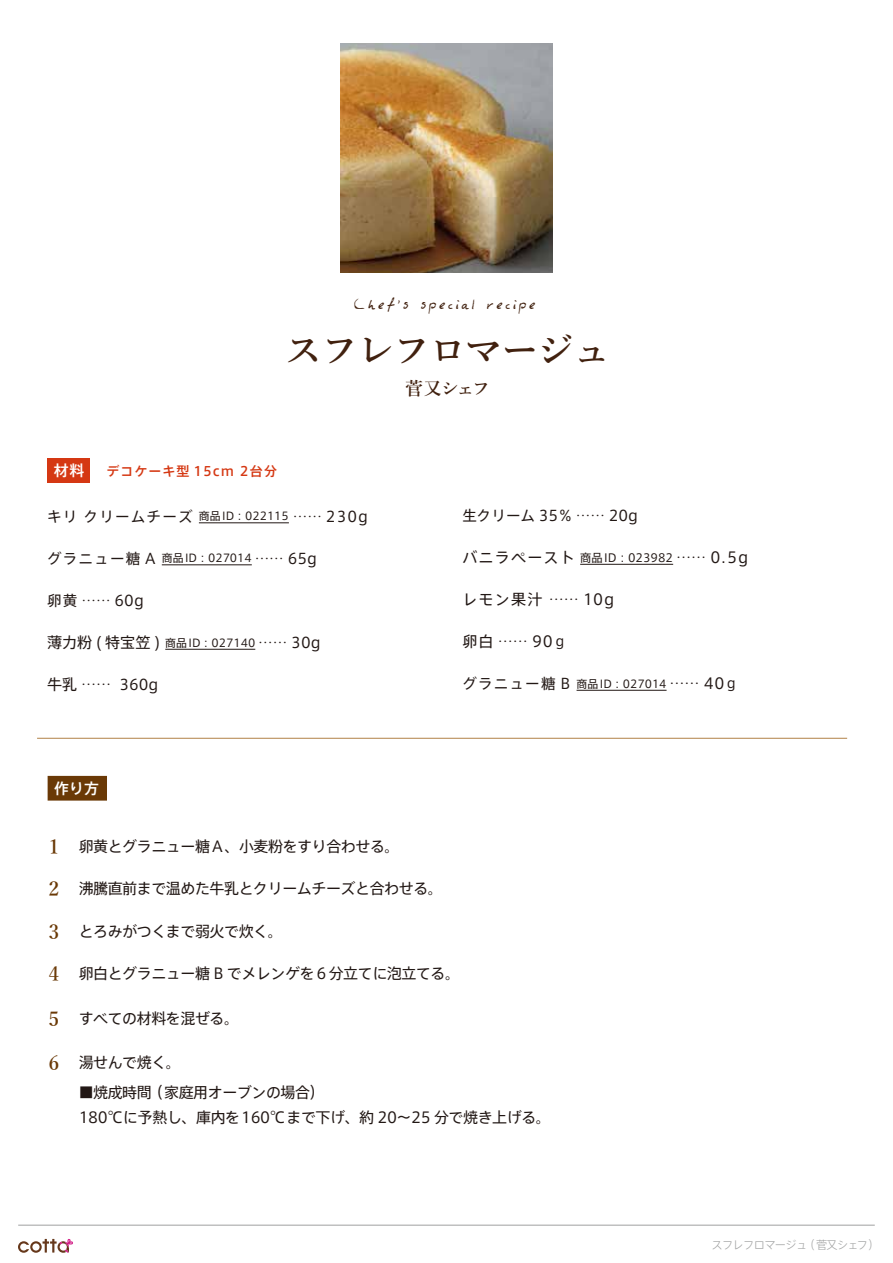
<style>
.page{position:relative;width:893px;height:1263px;background:#fff}
.page>*{position:absolute;margin:0;border:0;box-sizing:border-box;transform-origin:0 0}
.t1{font:600 37.5px "Yu Min";letter-spacing:-.04em;color:#41210f}
.t2{font:23.85px "Asphyxiate Asphyxiate";letter-spacing:.13em;color:#41210f}
.t3{font:600 19.65px "Yu Min";color:#6a3906}
.t4{font:600 18px "Yu Min";letter-spacing:-.09em;color:#41210f}
.t5{font:15px/25.5px "Axis Std";letter-spacing:-.03em;color:#221815}
.t6{font:15px "Axis Std";letter-spacing:.08em;color:#221815}
.t7{font:500 14.85px "Axis Std";color:#fff}
.t8{font:14.55px "Axis Std";letter-spacing:.08em;color:#221815}
.t9{font:14.55px "Axis Std";color:#221815}
.t10{font:500 12.9px "Axis Std";letter-spacing:.08em;color:#d53813}
.t11{font:300 11.25px "Axis Std";letter-spacing:-.06em;color:#9fa0a0}
.t12{font:10.95px "Axis Std";color:#221815}
.s1{font-size:10.95px}
.s2{font-size:15px}
.s3{font-size:14.55px}
.s4{font-size:11.25px}
.s5{font-size:13.2px}
.s6{font-family:"Yu Min";font-weight:600;font-size:19.65px;color:#6a3906}
</style>
<div class="page">
<hr style="left:18px;top:1225px;width:857px;height:1px;background:#9fa0a0">
<svg style="left:18px;top:1239px;width:55px;height:14px"></svg>
<div style="left:47px;top:458px;width:43px;height:24px;background:#d53813"></div>
<hr style="left:199px;top:522px;width:90px;height:1px;background:#221815">
<hr style="left:162px;top:564px;width:90px;height:1px;background:#221815">
<hr style="left:165px;top:649px;width:90px;height:1px;background:#221815">
<div style="left:48px;top:776px;width:59px;height:25px;background:#6a3906"></div>
<hr style="left:580px;top:564px;width:93px;height:1px;background:#221815">
<hr style="left:577px;top:690px;width:90px;height:1px;background:#221815">
<hr style="left:37px;top:738px;width:810px;height:1px;background:#b28247">
<img style="left:341px;top:43px;width:211px;height:229px">
<h2 class="t2" style="left:354px;top:294px;width:182px">Chef's special recipe</h2>
<h1 class="t1" style="left:285px;top:329px;width:327px">スフレフロマージュ</h1>
<p class="t4" style="left:405px;top:378px;width:86px">菅又シェフ</p>
<p class="t7" style="left:54px;top:459px;width:32px">材料</p>
<p class="t10" style="left:106px;top:461px;width:172px">デコケーキ型 15cm 2台分</p>
<p class="t8" style="left:47px;top:505px;width:323px">キリ クリームチーズ <span class="s1">商品ID：022115</span> …… 230g</p>
<p class="t8" style="left:47px;top:547px;width:272px">グラニュー糖 A <span class="s1">商品ID：027014</span> …… 65g</p>
<p class="t8" style="left:47px;top:589px;width:98px">卵黄 …… 60g</p>
<p class="t12" style="left:47px;top:634px;width:275px"><span class="s2">薄力粉 ( 特宝笠 )</span> 商品ID：027140 <span class="s3">…… 30g</span></p>
<p class="t5" style="left:47px;top:671px;width:113px">牛乳 …… <span class="s3">360g</span></p>
<p class="t7" style="left:54px;top:777px;width:46px">作り方</p>
<p class="t9" style="left:462px;top:504px;width:177px">生クリーム 35％ …… 20g</p>
<p class="t6" style="left:462px;top:546px;width:288px">バニラペースト<span class="s4">商品ID：023982</span> …… 0.5g</p>
<p class="t6" style="left:462px;top:588px;width:154px">レモン果汁 …… 10g</p>
<p class="t5" style="left:462px;top:628px;width:106px">卵白 …… 90<span class="s5">ｇ</span></p>
<p class="t12" style="left:462px;top:675px;width:277px"><span class="s3">グラニュー糖 B</span> 商品ID：027014 <span class="s2">…… 40</span><span class="s5">ｇ</span></p>
<p class="t5" style="left:49px;top:832px;width:352px"><span class="s6">1</span> 卵黄とグラニュー糖A、小麦粉をすり合わせる。</p>
<p class="t5" style="left:49px;top:875px;width:396px"><span class="s6">2</span> 沸騰直前まで温めた牛乳とクリームチーズと合わせる。</p>
<p class="t5" style="left:49px;top:917px;width:236px"><span class="s6">3</span> とろみがつくまで弱火で炊く。</p>
<p class="t5" style="left:49px;top:960px;width:413px"><span class="s6">4</span> 卵白とグラニュー糖 B でメレンゲを６分立てに泡立てる。</p>
<p class="t5" style="left:49px;top:1005px;width:192px"><span class="s6">5</span> すべての材料を混ぜる。</p>
<p class="t5" style="left:79px;top:1048px;width:104px">湯せんで焼く。</p>
<p class="t5" style="left:79px;top:1078px;width:474px">■焼成時間（家庭用オーブンの場合）<br>180℃に予熱し、庫内を160℃まで下げ、約 20～25 分で焼き上げる。</p>
<h3 class="t3" style="left:49px;top:1051px;width:12px">6</h3>
<p class="t11" style="left:711px;top:1236px;width:170px">スフレフロマージュ （菅又シェフ）</p>
</div>
